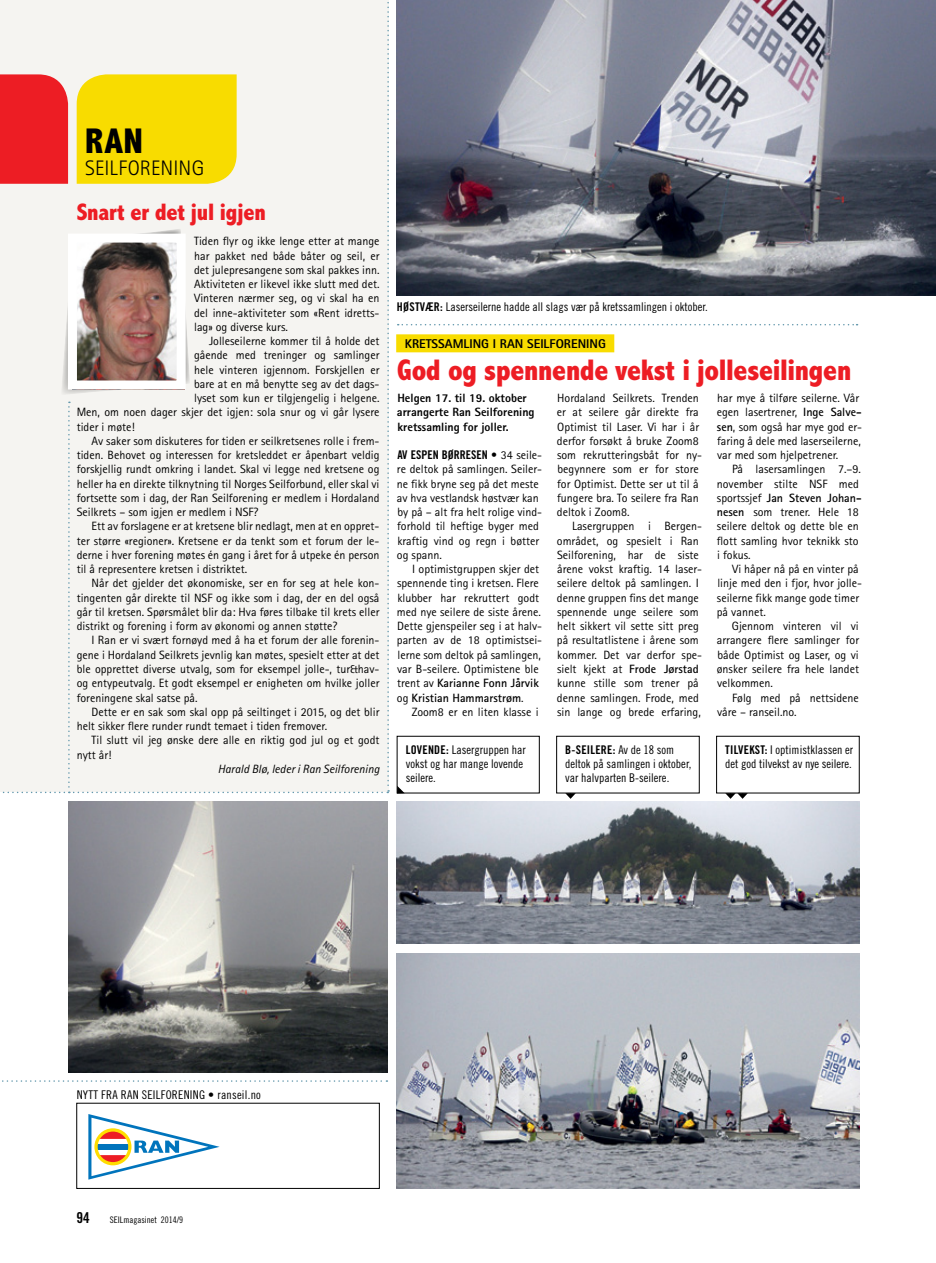
<style>
.page{position:relative;width:936px;height:1263px;background:#fff}
.page>*{position:absolute;margin:0;border:0;box-sizing:border-box;transform-origin:0 0}
.Vignett_Abadi_24_pt{font:800 condensed 36px "Abadi MT Std";color:#000}
.Tittel_20_pt_Ran{font:800 condensed 30px "Abadi MT Std";letter-spacing:-.01em;color:#ed1d24}
.Tittel_16_pt{font:800 condensed 24px "Abadi MT Std";letter-spacing:-.01em;color:#ed1d24}
.Vignett_2_rotis_14_p{font:300 21px "Rotis Sans Serif Std";letter-spacing:.005em;color:#000}
.t1{font:15px "Trade Gothic LT Std Bd Cn 20";color:#000}
.A-Stikktittel_negati{font:800 12.75px "Rotis Sans Serif Std";color:#000}
.Brødtekst_m_innrykk{font:12px/14.2px "Rotis Sans Serif Std";color:#000}
.Bildetekst_8_9_5{font:12px/14.2px "Trade Gothic LT Std Cn 18";color:#000}
.Brødtekst_u_innrykk{font:12px/14.2px "Rotis Sans Serif Std";color:#000;text-align:justify}
.Brødtekst_innledning{font:12px/14.2px "Rotis Sans Serif Std";color:#000}
.Ingress{font:800 12px/14.2px "Rotis Sans Serif Std";color:#000}
.Bildetekst_8_9_5-2{font:12px "Trade Gothic LT Std Cn 18";letter-spacing:.02em;color:#000}
.Foreningsleder_bylin{font:italic 12px "Rotis Sans Serif Std";color:#000}
.t2{font:9px "Trade Gothic LT Std Cn 18";color:#000}
.s1{font-family:"Trade Gothic LT Std Bd Cn 20"}
.s2{font-weight:700}
</style>
<div class="page">
<svg style="left:0;top:0;width:389px;height:793px"></svg>
<svg style="left:2px;top:1080px;width:385px;height:2px"></svg>
<svg style="left:88px;top:1114px;width:132px;height:65px"></svg>
<svg style="left:397px;top:324px;width:460px;height:1px"></svg>
<img style="left:396px;top:0;width:539px;height:296px">
<div style="left:396px;top:334px;width:218px;height:18px;background:#f8dc00"></div>
<img style="left:397px;top:801px;width:462px;height:143px">
<img style="left:396px;top:953px;width:463px;height:235px">
<img style="left:69px;top:801px;width:319px;height:271px">
<svg style="left:397px;top:786px;width:7px;height:7px"></svg>
<svg style="left:725px;top:793px;width:22px;height:6px"></svg>
<svg style="left:565px;top:793px;width:10px;height:6px"></svg>
<p class="Vignett_Abadi_24_pt" style="left:85px;top:121px;width:59px">RAN</p>
<p class="Vignett_2_rotis_14_p" style="left:85px;top:156px;width:120px">SEILFORENING</p>
<p class="Tittel_16_pt" style="left:77px;top:199px;width:191px">Snart er det jul igjen</p>
<p class="Brødtekst_u_innrykk" style="left:194px;top:234px;width:187px">Tiden flyr og ikke lenge etter at mange har pakket ned både båter og seil, er det julepresangene som skal pakkes inn.<br>Aktiviteten er likevel ikke slutt med det.<br>Vinteren nærmer seg, og vi skal ha en del inne-aktiviteter som «Rent idretts&shy;lag» og diverse kurs.</p>
<p class="Brødtekst_m_innrykk" style="left:209px;top:334px;width:172px">Jolleseilerne kommer til å holde det</p>
<p class="Brødtekst_m_innrykk" style="left:194px;top:348px;width:187px">gående med treninger og samlinger</p>
<p class="Brødtekst_m_innrykk" style="left:194px;top:362px;width:187px">hele vinteren igjennom. Forskjellen er</p>
<p class="Brødtekst_m_innrykk" style="left:194px;top:377px;width:187px">bare at en må benytte seg av det dags-</p>
<p class="Brødtekst_m_innrykk" style="left:194px;top:391px;width:187px">lyset som kun er tilgjengelig i helgene.</p>
<p class="Brødtekst_m_innrykk" style="left:77px;top:405px;width:304px">Men, om noen dager skjer det igjen: sola snur og vi går lysere</p>
<p class="Brødtekst_m_innrykk" style="left:77px;top:419px;width:60px">tider i møte!</p>
<p class="Brødtekst_m_innrykk" style="left:77px;top:434px;width:304px;text-align:justify;text-indent:15px">Av saker som diskuteres for tiden er seilkretsenes rolle i frem&shy;tiden. Behovet og interessen for kretsleddet er åpenbart veldig forskjellig rundt omkring i landet. Skal vi legge ned kretsene og heller ha en direkte tilknytning til Norges Seilforbund, eller skal vi fortsette som i dag, der Ran Seilforening er medlem i Hordaland Seilkrets – som igjen er medlem i NSF?</p>
<p class="Brødtekst_m_innrykk" style="left:77px;top:519px;width:304px;text-align:justify;text-indent:15px">Ett av forslagene er at kretsene blir nedlagt, men at en oppret&shy;ter større «regioner». Kretsene er da tenkt som et forum der le&shy;derne i hver forening møtes én gang i året for å utpeke én person til å representere kretsen i distriktet.</p>
<p class="Brødtekst_m_innrykk" style="left:77px;top:576px;width:304px;text-align:justify;text-indent:15px">Når det gjelder det økonomiske, ser en for seg at hele kon&shy;tingenten går direkte til NSF og ikke som i dag, der en del også går til kretsen. Spørsmålet blir da: Hva føres tilbake til krets eller distrikt og forening i form av økonomi og annen støtte?</p>
<p class="Brødtekst_m_innrykk" style="left:77px;top:633px;width:304px;text-align:justify;text-indent:15px">I Ran er vi svært fornøyd med å ha et forum der alle forenin&shy;gene i Hordaland Seilkrets jevnlig kan møtes, spesielt etter at det ble opprettet diverse utvalg, som for eksempel jolle-, tur&amp;hav&shy;og entypeutvalg. Et godt eksempel er enigheten om hvilke joller foreningene skal satse på.</p>
<p class="Brødtekst_m_innrykk" style="left:77px;top:704px;width:304px;text-indent:15px">Dette er en sak som skal opp på seiltinget i 2015, og det blir helt sikker flere runder rundt temaet i tiden fremover.</p>
<p class="Brødtekst_m_innrykk" style="left:77px;top:733px;width:304px;text-indent:15px">Til slutt vil jeg ønske dere alle en riktig god jul og et godt nytt år!</p>
<p class="Foreningsleder_bylin" style="left:218px;top:762px;width:163px">Harald Blø, leder i Ran Seilforening</p>
<p class="Bildetekst_8_9_5" style="left:397px;top:299px;width:312px"><span class="s1">HØSTVÆR:</span> Laserseilerne hadde all slags vær på kretssamlingen i oktober.</p>
<p class="A-Stikktittel_negati" style="left:404px;top:335px;width:202px">KRETSSAMLING I RAN SEILFORENING</p>
<p class="Tittel_20_pt_Ran" style="left:397px;top:353px;width:456px">God og spennende vekst i jolleseilingen</p>
<p class="Ingress" style="left:397px;top:391px;width:139px">Helgen 17. til 19. oktober arrangerte Ran Seilforening kretssamling for joller.</p>
<p class="Brødtekst_innledning" style="left:397px;top:448px;width:147px"><span class="s1">AV ESPEN BØRRESEN •</span> 34 seile&shy;re deltok på samlingen. Seiler&shy;ne fikk bryne seg på det meste av hva vestlandsk høstvær kan by på – alt fra helt rolige vind&shy;forhold til heftige byger med kraftig vind og regn i bøtter og spann.</p>
<p class="Brødtekst_m_innrykk" style="left:397px;top:562px;width:147px;text-indent:15px">I optimistgruppen skjer det spennende ting i kretsen. Flere klubber har rekruttert godt med nye seilere de siste årene.<br>Dette gjenspeiler seg i at halv&shy;parten av de 18 optimistsei&shy;lerne som deltok på samlingen, var B-seilere. Optimistene ble trent av <span class="s2">Karianne Fonn Jårvik </span>og <span class="s2">Kristian Hammarstrøm</span>.</p>
<p class="Brødtekst_m_innrykk" style="left:411px;top:704px;width:129px">Zoom8 er en liten klasse i</p>
<p class="Brødtekst_m_innrykk" style="left:557px;top:391px;width:147px">Hordaland Seilkrets. Trenden er at seilere går direkte fra<br>Optimist til Laser. Vi har i år derfor forsøkt å bruke Zoom8 som rekrutteringsbåt for ny&shy;begynnere som er for store for Optimist. Dette ser ut til å fungere bra. To seilere fra Ran deltok i Zoom8.</p>
<p class="Brødtekst_m_innrykk" style="left:557px;top:519px;width:147px;text-indent:15px">Lasergruppen i Bergen&shy;området, og spesielt i Ran<br>Seilforening, har de siste årene vokst kraftig. 14 laser&shy;seilere deltok på samlingen. I denne gruppen fins det mange spennende unge seilere som helt sikkert vil sette sitt preg på resultatlistene i årene som kommer. Det var derfor spe&shy;sielt kjekt at <span class="s2">Frode Jørstad </span>kunne stille som trener på denne samlingen. Frode, med sin lange og brede erfaring,</p>
<p class="Bildetekst_8_9_5" style="left:406px;top:742px;width:121px"><span class="s1">LOVENDE:</span> Lasergruppen har vokst og har mange lovende seilere.</p>
<p class="Bildetekst_8_9_5" style="left:565px;top:742px;width:127px"><span class="s1">B-SEILERE:</span> Av de 18 som deltok på samlingen i oktober, var halvparten B-seilere.</p>
<p class="Brødtekst_m_innrykk" style="left:716px;top:391px;width:147px">har mye å tilføre seilerne. Vår egen lasertrener, <span class="s2">Inge Salve&shy;sen</span>, som også har mye god er&shy;faring å dele med laserseilerne, var med som hjelpetrener.</p>
<p class="Brødtekst_m_innrykk" style="left:716px;top:462px;width:146px;text-indent:15px">På lasersamlingen 7.–9. november stilte NSF med sportssjef <span class="s2">Jan Steven Johan&shy;nesen</span> som trener. Hele 18 seilere deltok og dette ble en flott samling hvor teknikk sto i fokus.</p>
<p class="Brødtekst_m_innrykk" style="left:716px;top:562px;width:147px;text-indent:15px">Vi håper nå på en vinter på linje med den i fjor, hvor jolle&shy;seilerne fikk mange gode timer på vannet.</p>
<p class="Brødtekst_m_innrykk" style="left:716px;top:619px;width:144px;text-align:justify;text-indent:15px">Gjennom vinteren vil vi arrangere flere samlinger for både Optimist og Laser, og vi ønsker seilere fra hele landet velkommen.</p>
<p class="Brødtekst_m_innrykk" style="left:717px;top:690px;width:143px;text-indent:15px">Følg med på nettsidene våre – ranseil.no.</p>
<p class="Bildetekst_8_9_5" style="left:725px;top:742px;width:129px"><span class="s1">TILVEKST:</span> I optimistklassen er det god tilvekst av nye seilere.</p>
<p class="Bildetekst_8_9_5-2" style="left:77px;top:1088px;width:186px">NYTT FRA RAN SEILFORENING • ranseil.no</p>
<p class="t1" style="left:76px;top:1208px;width:15px">94</p>
<p class="t2" style="left:110px;top:1214px;width:75px">SEILmagasinet 2014/9</p>
</div>
